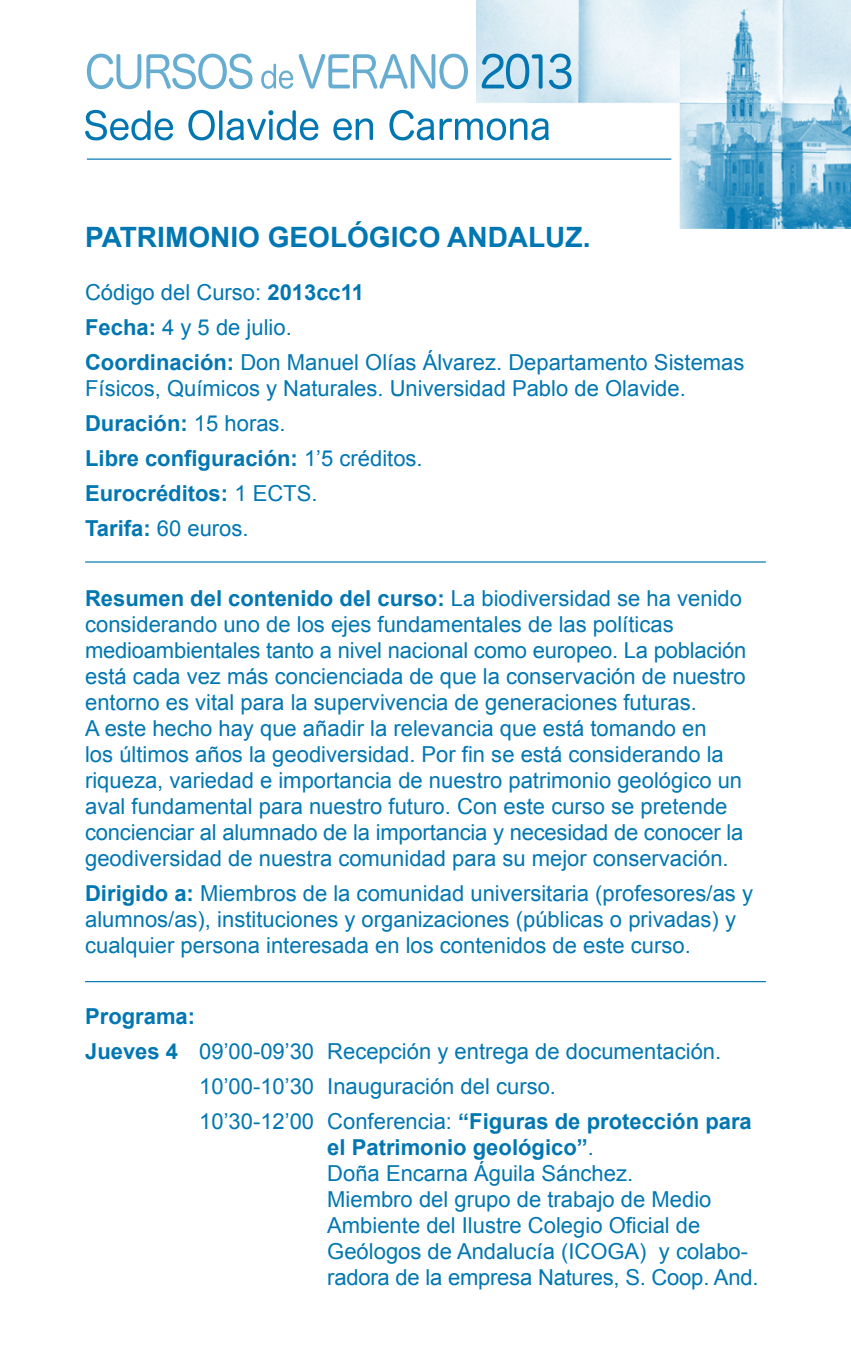
<style>
.page{position:relative;width:851px;height:1361px;background:#fff}
.page>*{position:absolute;margin:0;border:0;box-sizing:border-box;transform-origin:0 0}
.t1{font:700 28px "Arial";color:#0077b2}
.t2{font:22px/26px "Arial";color:#0077b2}
.t3{font:700 22px "Arial";color:#0077b2}
.s1{font-weight:700}
.s2{font-weight:400}
</style>
<div class="page">
<img style="left:476px;top:0;width:374px;height:228px">
<svg style="left:481px;top:54px;width:90px;height:35px;background:#8dc2dc"></svg>
<svg style="left:87px;top:54px;width:165px;height:35px"></svg>
<svg style="left:261px;top:54px;width:207px;height:35px"></svg>
<hr style="left:87px;top:158px;width:584px;height:2px;background:#0077b2">
<hr style="left:85px;top:561px;width:680px;height:1px;background:#0077b2">
<hr style="left:85px;top:981px;width:680px;height:1px;background:#0077b2">
<svg style="left:85px;top:110px;width:463px;height:30px"></svg>
<p class="t1" style="left:85px;top:222px;width:507px">PATRIMONIO GEOLÓGICO ANDALUZ.</p>
<p class="t2" style="left:85px;top:274px;width:660px;line-height:35px">Código del Curso: <span class="s1">2013cc11<br>Fecha:</span> 4 y 5 de julio.<br><span class="s1">Coordinación:</span> Don Manuel Olías Álvarez. Departamento Sistemas</p>
<p class="t2" style="left:85px;top:370px;width:602px;line-height:35px">Físicos, Químicos y Naturales. Universidad Pablo de Olavide.<br><span class="s1">Duración:</span> 15 horas.<br><span class="s1">Libre configuración:</span> 1’5 créditos.<br><span class="s1">Eurocréditos:</span> 1 ECTS.<br><span class="s1">Tarifa:</span> 60 euros.</p>
<p class="t2" style="left:85px;top:585px;width:662px"><span class="s1">Resumen del contenido del curso:</span> La biodiversidad se ha venido considerando uno de los ejes fundamentales de las políticas medioambientales tanto a nivel nacional como europeo. La población está cada vez más concienciada de que la conservación de nuestro entorno es vital para la supervivencia de generaciones futuras.<br>A este hecho hay que añadir la relevancia que está tomando en<br>los últimos años la geodiversidad. Por fin se está considerando la riqueza, variedad e importancia de nuestro patrimonio geológico un aval fundamental para nuestro futuro. Con este curso se pretende concienciar al alumnado de la importancia y necesidad de conocer la geodiversidad de nuestra comunidad para su mejor conservación.</p>
<p class="t2" style="left:85px;top:880px;width:669px"><span class="s1">Dirigido a:</span> Miembros de la comunidad universitaria (profesores/as y alumnos/as), instituciones y organizaciones (públicas o privadas) y cualquier persona interesada en los contenidos de este curso.</p>
<p class="t3" style="left:85px;top:1003px;width:112px">Programa:</p>
<p class="t2" style="left:85px;top:1038px;width:637px"><span class="s1">Jueves 4</span> 09’00-09’30 Recepción y entrega de documentación.</p>
<p class="t2" style="left:199px;top:1073px;width:358px">10’00-10’30 Inauguración del curso.</p>
<p class="t3" style="left:199px;top:1108px;width:554px"><span class="s2">10’30-12’00 Conferencia:</span> “Figuras de protección para</p>
<p class="t2" style="left:327px;top:1134px;width:432px"><span class="s1">el Patrimonio geológico”</span>.<br>Doña Encarna Águila Sánchez.<br>Miembro del grupo de trabajo de Medio Ambiente del Ilustre Colegio Oficial de Geólogos de Andalucía (ICOGA) y colabo&shy;radora de la empresa Natures, S. Coop. And.</p>
</div>
